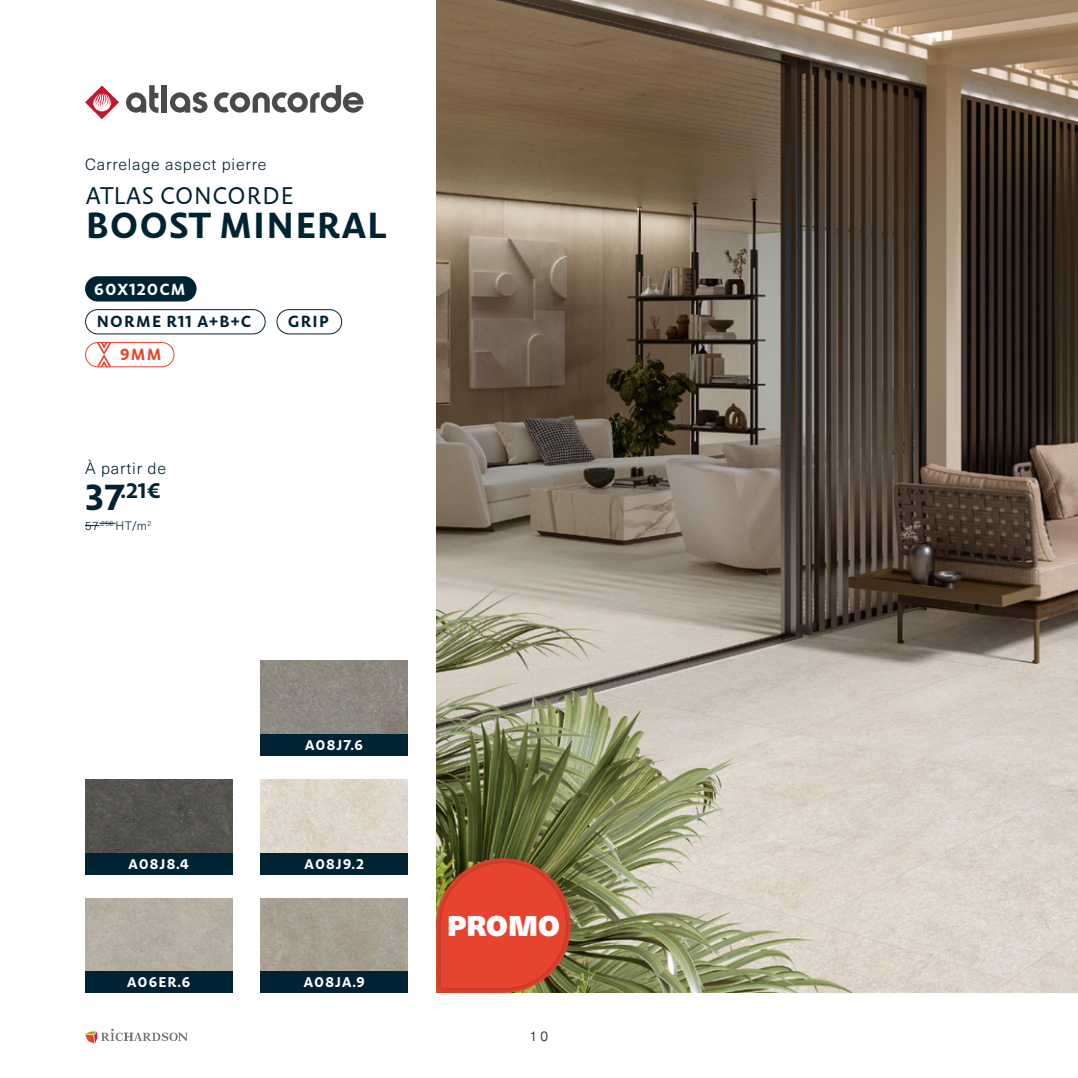
<style>
.page{position:relative;width:1078px;height:1078px;background:#fff}
.page>*{position:absolute;margin:0;border:0;box-sizing:border-box;transform-origin:0 0}
.t1{font:700 36px "Carolineale";letter-spacing:-.005em;color:#002333}
.t2{font:28px "Neue Haas Unica W1 G X Black";color:#fff}
.t3{font:24px "Carolineale";letter-spacing:-.015em;color:#002333}
.t4{font:700 21px "Carolineale";color:#002333}
.t5{font:300 16px "Neue Haas Unica W1 G";letter-spacing:.05em;color:#002333}
.t6{font:700 16px "Carolineale";letter-spacing:.05em;color:#002333}
.t7{font:700 16px "Carolineale";letter-spacing:.05em;color:#fff}
.t8{font:700 16px "Carolineale";color:#e7442f}
.t9{font:700 14px "Carolineale";letter-spacing:.05em;color:#fff}
.t10{font:300 14px "Neue Haas Unica W1 G";color:#002333}
.t11{font:300 12px "Neue Haas Unica W1 G";color:#002333}
.s1{font-size:36px}
</style>
<div class="page">
<svg style="left:85px;top:1028px;width:103px;height:15px"></svg>
<img style="left:436px;top:0;width:641px;height:992px">
<svg style="left:85px;top:523px;width:31px;height:3px"></svg>
<div style="left:433px;top:856px;width:139px;height:138px;background:#000;opacity:.33"></div>
<svg style="left:436px;top:858px;width:134px;height:134px;background:#cf492e"></svg>
<div style="left:162px;top:85px;width:5px;height:28px;background:#4b4a49"></div>
<svg style="left:126px;top:85px;width:32px;height:28px"></svg>
<svg style="left:214px;top:85px;width:149px;height:28px"></svg>
<svg style="left:170px;top:92px;width:37px;height:21px"></svg>
<svg style="left:85px;top:85px;width:34px;height:34px"></svg>
<img style="left:85px;top:779px;width:147px;height:73px">
<img style="left:260px;top:779px;width:147px;height:73px">
<img style="left:260px;top:660px;width:147px;height:74px">
<div style="left:85px;top:898px;width:147px;height:73px;background:#b5ada2"></div>
<img style="left:260px;top:898px;width:147px;height:73px">
<div style="left:85px;top:342px;width:89px;height:25px;border:1px solid #e7442f;border-radius:12px"></div>
<svg style="left:97px;top:342px;width:14px;height:25px"></svg>
<div style="left:85px;top:276px;width:111px;height:25px;background:#002333;border-radius:13px"></div>
<div style="left:85px;top:309px;width:180px;height:25px;border:1px solid #002333;border-radius:12px"></div>
<div style="left:260px;top:734px;width:147px;height:21px;background:#002333"></div>
<div style="left:260px;top:852px;width:147px;height:22px;background:#002333"></div>
<div style="left:260px;top:971px;width:147px;height:21px;background:#002333"></div>
<div style="left:85px;top:852px;width:147px;height:22px;background:#002333"></div>
<div style="left:85px;top:971px;width:147px;height:21px;background:#002333"></div>
<div style="left:276px;top:309px;width:66px;height:25px;border:1px solid #002333;border-radius:12px"></div>
<p class="t5" style="left:85px;top:153px;width:183px">Carrelage aspect pierre</p>
<p class="t3" style="left:85px;top:177px;width:210px">ATLAS CONCORDE</p>
<p class="t1" style="left:85px;top:197px;width:303px">BOOST MINERAL</p>
<p class="t7" style="left:94px;top:277px;width:94px">60X120CM</p>
<p class="t6" style="left:96px;top:309px;width:156px">NORME R11 A+B+C</p>
<p class="t8" style="left:120px;top:341px;width:44px">9MM</p>
<p class="t6" style="left:287px;top:309px;width:43px">GRIP</p>
<p class="t5" style="left:85px;top:456px;width:82px">À partir de</p>
<p class="t4" style="left:85px;top:474px;width:77px"><span class="s1">37</span>.21€</p>
<p class="t11" style="left:85px;top:516px;width:68px">57<sup>.25€</sup> HT/m<sup>2</sup></p>
<p class="t9" style="left:128px;top:852px;width:63px">A08J8.4</p>
<p class="t9" style="left:127px;top:970px;width:65px">A06ER.6</p>
<p class="t9" style="left:305px;top:733px;width:60px">A08J7.6</p>
<p class="t9" style="left:304px;top:852px;width:61px">A08J9.2</p>
<p class="t9" style="left:303px;top:970px;width:63px">A08JA.9</p>
<p class="t2" style="left:447px;top:902px;width:114px">PROMO</p>
<p class="t10" style="left:530px;top:1025px;width:20px">10</p>
</div>
